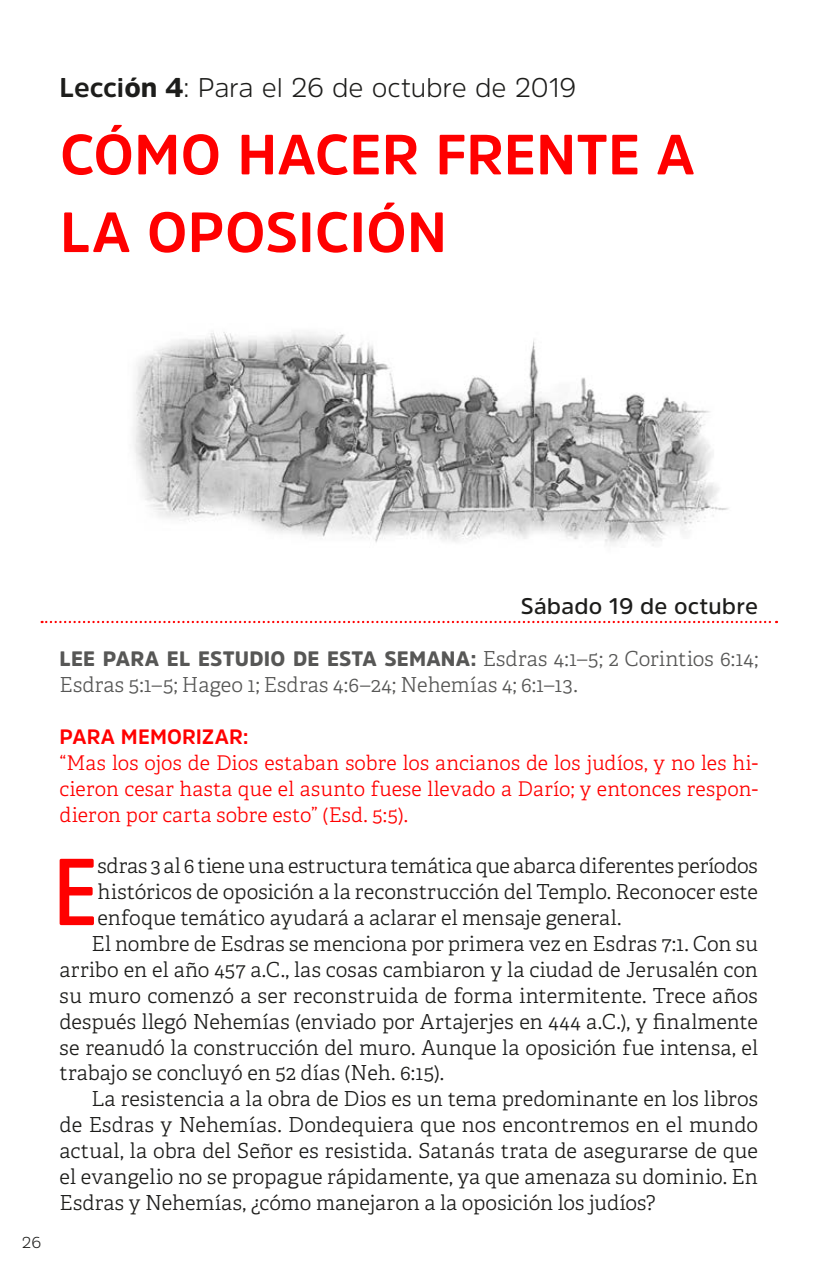
<style>
.page{position:relative;width:840px;height:1287px;background:#fff}
.page>*{position:absolute;margin:0;border:0;box-sizing:border-box;transform-origin:0 0}
.Párrafo_capitular_x1{font:600 94.27px "Amsi Pro Narw";color:#f00}
.Título_Lección{font:700 56.25px/77.6px "Amsi Pro";color:#f00}
.Lección_Nº{font:300 27px "Amsi Pro";letter-spacing:-.005em;color:#1d1d1b}
.Fecha_Sábado{font:600 22.5px "Amsi Pro";letter-spacing:.01em;color:#1d1d1b}
.Parrafo{font:300 20.7px/25.9px "Adelle Basic";letter-spacing:.005em;color:#1d1d1b;text-align:justify}
.Párrafo_capitular_x1-2{font:300 20.7px/25.9px "Adelle Basic";color:#1d1d1b;text-align:justify}
.Lee_para_el_estudio{font:300 20.7px/25.9px "Adelle Basic";letter-spacing:.01em;color:#575756}
.Para_Memorizar{font:700 20.7px "Amsi Pro";letter-spacing:.01em;color:#f00}
.Versículo_para_memor{font:300 20.25px/25.9px "Adelle Basic";letter-spacing:.01em;color:#f00;text-align:justify}
.t1{font:300 15.75px "Amsi Pro";color:#1d1d1b}
.s1{font-weight:700}
.s2{font-weight:900}
.s3{font-family:"Amsi Pro";font-weight:900}
</style>
<div class="page">
<svg style="left:42px;top:621px;width:735px;height:2px"></svg>
<img style="left:133px;top:332px;width:596px;height:214px">
<p class="Lección_Nº" style="left:60px;top:69px;width:518px"><span class="s1">Lecci</span><span class="s2">ón 4</span>: Para el 26 de octubre de 2019</p>
<p class="Título_Lección" style="left:60px;top:115px;width:636px">CÓMO HACER FRENTE A<br>LA OPOSICIÓN</p>
<p class="t1" style="left:22px;top:1231px;width:21px">26</p>
<p class="Fecha_Sábado" style="left:521px;top:591px;width:239px">Sábado 19 de octubre</p>
<p class="Lee_para_el_estudio" style="left:60px;top:646px;width:700px"><span class="s3">LEE PARA EL ESTUDIO DE ESTA SEMANA:</span> Esdras 4:1–5; 2 Corintios 6:14;<br>Esdras 5:1–5; Hageo 1; Esdras 4:6–24; Nehemías 4; 6:1–13.</p>
<p class="Para_Memorizar" style="left:60px;top:722px;width:191px">PARA MEMORIZAR:</p>
<p class="Versículo_para_memor" style="left:60px;top:749px;width:700px">“Mas los ojos de Dios estaban sobre los ancianos de los judíos, y no les hi&shy;cieron cesar hasta que el asunto fuese llevado a Darío; y entonces respon&shy;dieron por carta sobre esto” (Esd. 5:5).</p>
<p class="Párrafo_capitular_x1" style="left:53px;top:827px;width:46px">E</p>
<p class="Párrafo_capitular_x1-2" style="left:97px;top:853px;width:662px">sdras 3 al 6 tiene una estructura temática que abarca diferentes períodos históricos de oposición a la reconstrucción del Templo. Reconocer este enfoque temático ayudará a aclarar el mensaje general.</p>
<p class="Parrafo" style="left:60px;top:930px;width:700px;text-indent:32px">El nombre de Esdras se menciona por primera vez en Esdras 7:1. Con su arribo en el año 457 a.C., las cosas cambiaron y la ciudad de Jerusalén con su muro comenzó a ser reconstruida de forma intermitente. Trece años después llegó Nehemías (enviado por Artajerjes en 444 a.C.), y finalmente se reanudó la construcción del muro. Aunque la oposición fue intensa, el trabajo se concluyó en 52 días (Neh. 6:15).</p>
<p class="Parrafo" style="left:60px;top:1086px;width:700px;text-indent:32px">La resistencia a la obra de Dios es un tema predominante en los libros de Esdras y Nehemías. Dondequiera que nos encontremos en el mundo actual, la obra del Señor es resistida. Satanás trata de asegurarse de que el evangelio no se propague rápidamente, ya que amenaza su dominio. En Esdras y Nehemías, ¿cómo manejaron a la oposición los judíos?</p>
</div>
